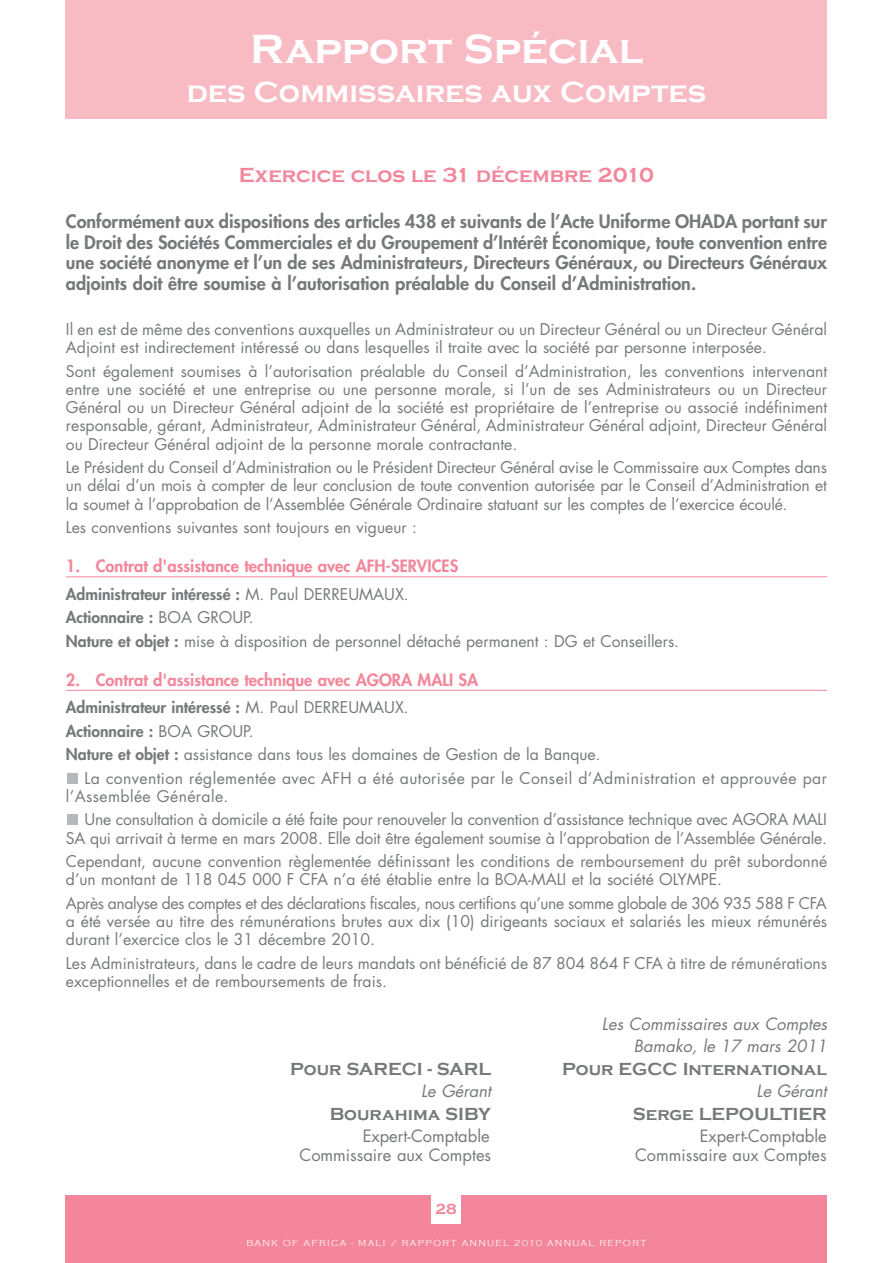
<style>
.page{position:relative;width:893px;height:1263px;background:#fff}
.page>*{position:absolute;margin:0;border:0;box-sizing:border-box;transform-origin:0 0}
.t1{font:700 42px "Copperplate Gothic";color:#fff}
.t2{font:700 30px "Copperplate Gothic";color:#fff}
.t3{font:700 21px "Copperplate Gothic";color:#f3869a}
.t4{font:800 18px/20.7px "Futura";color:#76787b;text-align:justify}
.t5{font:700 18px "Copperplate Gothic";color:#76787b}
.t6{font:800 16.5px "Futura";color:#f3869a}
.t7{font:16.5px "Futura";color:#76787b}
.t8{font:italic 16.5px/22.5px "Futura";color:#76787b;text-align:right}
.t9{font:15.75px/18.3px "Futura";color:#76787b}
.t10{font:15.75px/23.4px "Futura";letter-spacing:-.025em;color:#76787b}
.t11{font:15.75px "Futura";letter-spacing:.025em;color:#76787b}
.t12{font:800 15.75px "Futura";color:#76787b}
.t13{font:700 15px "Copperplate Gothic";color:#f3869a}
.t14{font:300 9px "Copperplate Gothic";letter-spacing:.145em;color:#fff}
.s1{font-weight:800}
.s2{font-weight:400}
</style>
<div class="page">
<div style="left:66px;top:1195px;width:761px;height:68px;background:#f3869a"></div>
<div style="left:431px;top:1194px;width:30px;height:30px;background:#fff"></div>
<div style="left:66px;top:0;width:761px;height:119px;background:#f8bbc4"></div>
<hr style="left:66px;top:576px;width:761px;height:1px;background:#f3869a">
<hr style="left:66px;top:690px;width:761px;height:1px;background:#f3869a">
<div style="left:67px;top:773px;width:11px;height:10px;background:#b7b8bb"></div>
<div style="left:67px;top:814px;width:11px;height:11px;background:#b7b8bb"></div>
<h1 class="t1" style="left:250px;top:26px;width:405px">Rapport-Spécial-</h1>
<h2 class="t2" style="left:187px;top:76px;width:521px">des-Commissaires-aux-Comptes</h2>
<h3 class="t3" style="left:239px;top:164px;width:417px">Exercice-clos-le-31-décembre-2010</h3>
<p class="t4" style="left:66px;top:212px;width:763px">Conformément aux dispositions des articles 438 et suivants de l’Acte Uniforme OHADA portant sur le Droit des Sociétés Commerciales et du Groupement d’Intérêt Économique, toute convention entre une société anonyme et l’un de ses Administrateurs, Directeurs Généraux, ou Directeurs Généraux adjoints doit être soumise à l’autorisation préalable du Conseil d’Administration.</p>
<p class="t9" style="left:66px;top:321px;width:763px">Il en est de même des conventions auxquelles un Administrateur ou un Directeur Général ou un Directeur Général<br>Adjoint est indirectement intéressé ou dans lesquelles il traite avec la société par personne interposée.</p>
<p class="t9" style="left:66px;top:363px;width:763px;text-align:justify">Sont également soumises à l’autorisation préalable du Conseil d’Administration, les conventions intervenant entre une société et une entreprise ou une personne morale, si l’un de ses Administrateurs ou un Directeur Général ou un Directeur Général adjoint de la société est propriétaire de l’entreprise ou associé indéfiniment responsable, gérant, Administrateur, Administrateur Général, Administrateur Général adjoint, Directeur Général ou Directeur Général adjoint de la personne morale contractante.</p>
<p class="t9" style="left:66px;top:459px;width:763px;text-align:justify">Le Président du Conseil d’Administration ou le Président Directeur Général avise le Commissaire aux Comptes dans un délai d’un mois à compter de leur conclusion de toute convention autorisée par le Conseil d’Administration et la soumet à l’approbation de l’Assemblée Générale Ordinaire statuant sur les comptes de l’exercice écoulé.</p>
<p class="t9" style="left:66px;top:520px;width:352px">Les conventions suivantes sont toujours en vigueur :</p>
<p class="t6" style="left:66px;top:558px;width:394px">1. Contrat d'assistance technique avec AFH-SERVICES</p>
<p class="t9" style="left:66px;top:584px;width:615px;line-height:23.4px"><span class="s1">Administrateur intéressé :</span> M. Paul DERREUMAUX.<br><span class="s1">Actionnaire :</span> BOA GROUP.<br><span class="s1">Nature et objet :</span> mise à disposition de personnel détaché permanent : DG et Conseillers.</p>
<p class="t6" style="left:66px;top:672px;width:414px">2. Contrat d'assistance technique avec AGORA MALI SA</p>
<p class="t12" style="left:66px;top:700px;width:344px">Administrateur intéressé : <span class="s2">M. Paul DERREUMAUX.</span></p>
<p class="t12" style="left:66px;top:723px;width:189px">Actionnaire : <span class="s2">BOA GROUP.</span></p>
<p class="t9" style="left:66px;top:746px;width:536px"><span class="s1">Nature et objet :</span> assistance dans tous les domaines de Gestion de la Banque.</p>
<p class="t11" style="left:85px;top:770px;width:744px">La convention réglementée avec AFH a été autorisée par le Conseil d’Administration et approuvée par</p>
<p class="t9" style="left:85px;top:786px;width:744px;line-height:23.4px;text-indent:-19px">l’Assemblée Générale.<br>Une consultation à domicile a été faite pour renouveler la convention d’assistance technique avec AGORA MALI</p>
<p class="t9" style="left:66px;top:827px;width:763px;line-height:23.4px">SA qui arrivait à terme en mars 2008. Elle doit être également soumise à l’approbation de l’Assemblée Générale.<br>Cependant, aucune convention règlementée définissant les conditions de remboursement du prêt subordonné</p>
<p class="t10" style="left:66px;top:869px;width:762px">d’un montant de 118 045 000 F CFA n’a été établie entre la BOA-MALI et la société OLYMPE.<br>Après analyse des comptes et des déclarations fiscales, nous certifions qu’une somme globale de 306 935 588 F CFA</p>
<p class="t9" style="left:66px;top:913px;width:763px">a été versée au titre des rémunérations brutes aux dix (10) dirigeants sociaux et salariés les mieux rémunérés durant l’exercice clos le 31 décembre 2010.</p>
<p class="t9" style="left:66px;top:955px;width:763px">Les Administrateurs, dans le cadre de leurs mandats ont bénéficié de 87 804 864 F CFA à titre de rémunérations exceptionnelles et de remboursements de frais.</p>
<p class="t8" style="left:602px;top:1014px;width:227px">Les Commissaires aux Comptes<br>Bamako, le 17 mars 2011</p>
<p class="t5" style="left:290px;top:1059px;width:202px">Pour-SARECI---SARL</p>
<p class="t5" style="left:562px;top:1059px;width:266px">Pour-EGCC-International</p>
<p class="t8" style="left:421px;top:1081px;width:72px">Le Gérant</p>
<p class="t8" style="left:756px;top:1081px;width:72px">Le Gérant</p>
<p class="t5" style="left:330px;top:1104px;width:163px">Bourahima-SIBY</p>
<p class="t5" style="left:633px;top:1104px;width:195px">Serge-LEPOULTIER</p>
<p class="t7" style="left:363px;top:1129px;width:128px">Expert-Comptable</p>
<p class="t7" style="left:700px;top:1129px;width:128px">Expert-Comptable</p>
<p class="t7" style="left:300px;top:1147px;width:193px">Commissaire aux Comptes</p>
<p class="t7" style="left:635px;top:1147px;width:193px">Commissaire aux Comptes</p>
<p class="t13" style="left:436px;top:1200px;width:23px">28</p>
<p class="t14" style="left:246px;top:1238px;width:402px">BANK OF AFRICA - MALI / RAPPORT ANNUEL 2010 ANNUAL REPORT</p>
</div>
